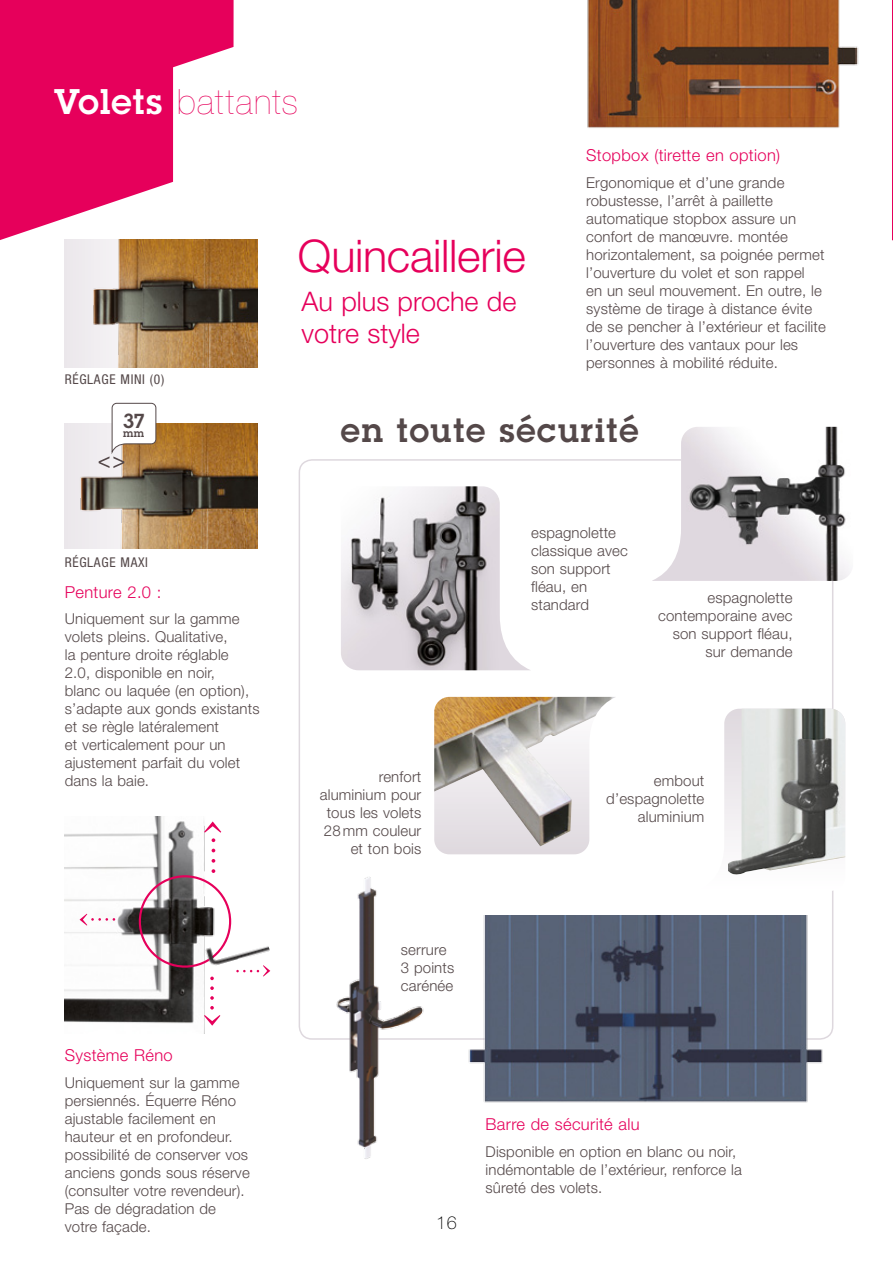
<style>
.page{position:relative;width:893px;height:1263px;background:#fff}
.page>*{position:absolute;margin:0;border:0;box-sizing:border-box;transform-origin:0 0}
.t1{font:300 45px "Helvetica Neue LT Std";letter-spacing:-.005em;color:#e6005b}
.t2{font:200 34.95px "Helvetica Neue LT Std";letter-spacing:.04em;color:#e6005b}
.t3{font:600 33px "Lubalin Graph Std";letter-spacing:.05em;color:#544849}
.t4{font:300 27px/32.4px "Helvetica Neue LT Std";color:#e6005b}
.t5{font:600 19.8px "Lubalin Graph Std";color:#544849}
.t6{font:100 18px "Helvetica Neue LT Std";color:#000}
.t7{font:300 16.5px "Helvetica Neue LT Std";letter-spacing:.02em;color:#e6005b}
.t8{font:300 15px/18px "Helvetica Neue LT Std";letter-spacing:.01em;color:#544849}
.t9{font:condensed 13.5px "Helvetica Neue LT Std";color:#544849}
.s1{font-family:"Lubalin Graph Std";font-weight:600;color:#fff}
</style>
<div class="page">
<svg style="left:0;top:0;width:234px;height:247px;fill:#e6005b"></svg>
<img style="left:65px;top:817px;width:157px;height:216px">
<svg style="left:204px;top:976px;width:16px;height:50px"></svg>
<div style="left:139px;top:875px;width:92px;height:93px;border:2px solid #e6005b;border-radius:50%"></div>
<img style="left:204px;top:930px;width:66px;height:40px">
<svg style="left:236px;top:965px;width:34px;height:11px"></svg>
<svg style="left:80px;top:914px;width:35px;height:11px"></svg>
<img style="left:652px;top:427px;width:198px;height:154px">
<img style="left:341px;top:486px;width:189px;height:184px">
<svg style="left:724px;top:714px;width:109px;height:177px"></svg>
<img style="left:728px;top:709px;width:117px;height:165px">
<svg style="left:436px;top:846px;width:152px;height:8px"></svg>
<img style="left:434px;top:697px;width:181px;height:149px">
<div style="left:65px;top:240px;width:192px;height:128px;background:#eeeaee"></div>
<img style="left:93px;top:240px;width:164px;height:128px">
<div style="left:65px;top:423px;width:192px;height:125px;background:#ece9ec"></div>
<img style="left:80px;top:423px;width:177px;height:125px">
<svg style="left:99px;top:403px;width:57px;height:65px"></svg>
<svg style="left:204px;top:821px;width:17px;height:52px"></svg>
<img style="left:587px;top:0;width:306px;height:139px">
<img style="left:448px;top:915px;width:377px;height:188px">
<img style="left:298px;top:847px;width:134px;height:312px">
<h2 class="t2" style="left:54px;top:81px;width:246px"><span class="s1">Volets</span> battants</h2>
<h1 class="t1" style="left:298px;top:228px;width:230px">Quincaillerie</h1>
<p class="t9" style="left:65px;top:372px;width:9px">RÉGLAGE</p>
<p class="t9" style="left:120px;top:372px;width:7px">MINI</p>
<p class="t9" style="left:150px;top:372px;width:16px">(0)</p>
<h3 class="t4" style="left:302px;top:284px;width:216px">Au plus proche de votre style</h3>
<p class="t7" style="left:586px;top:145px;width:195px">Stopbox (tirette en option)</p>
<p class="t8" style="left:586px;top:173px;width:241px">Ergonomique et d’une grande robustesse, l’arrêt à paillette automatique stopbox assure un confort de manœuvre. montée horizontalement, sa poignée permet l’ouverture du volet et son rappel<br>en un seul mouvement. En outre, le système de tirage à distance évite de se pencher à l’extérieur et facilite l’ouverture des vantaux pour les personnes à mobilité réduite.</p>
<h3 class="t5" style="left:123px;top:408px;width:24px">37<sub>mm</sub></h3>
<p class="t9" style="left:65px;top:554px;width:9px">RÉGLAGE</p>
<p class="t9" style="left:120px;top:554px;width:8px">MAXI</p>
<p class="t7" style="left:65px;top:582px;width:98px">Penture 2.0 :</p>
<p class="t8" style="left:65px;top:609px;width:196px">Uniquement sur la gamme volets pleins. Qualitative,<br>la penture droite réglable<br>2.0, disponible en noir,<br>blanc ou laquée (en option), s’adapte aux gonds existants et se règle latéralement<br>et verticalement pour un ajustement parfait du volet dans la baie.</p>
<p class="t7" style="left:65px;top:1045px;width:110px">Système Réno</p>
<p class="t8" style="left:65px;top:1073px;width:187px">Uniquement sur la gamme persiennés. équerre Réno ajustable facilement en hauteur et en profondeur. possibilité de conserver vos anciens gonds sous réserve (consulter votre revendeur).<br>Pas de dégradation de votre façade.</p>
<h3 class="t3" style="left:341px;top:408px;width:299px">en toute sécurité</h3>
<p class="t8" style="left:531px;top:524px;width:98px">espagnolette classique avec son support fléau, en standard</p>
<p class="t8" style="left:658px;top:588px;width:136px;text-align:right">espagnolette contemporaine avec son support fléau, sur demande</p>
<p class="t8" style="left:320px;top:768px;width:103px;text-align:right">renfort aluminium pour tous les volets<br>28 mm couleur et ton bois</p>
<p class="t8" style="left:401px;top:941px;width:55px">serrure<br>3 points carénée</p>
<p class="t8" style="left:606px;top:771px;width:100px;text-align:right">embout d’espagnolette aluminium</p>
<p class="t6" style="left:436px;top:1212px;width:22px">16</p>
<p class="t7" style="left:486px;top:1114px;width:156px">Barre de sécurité alu</p>
<p class="t8" style="left:486px;top:1142px;width:258px">Disponible en option en blanc ou noir, indémontable de l’extérieur, renforce la sûreté des volets.</p>
</div>
